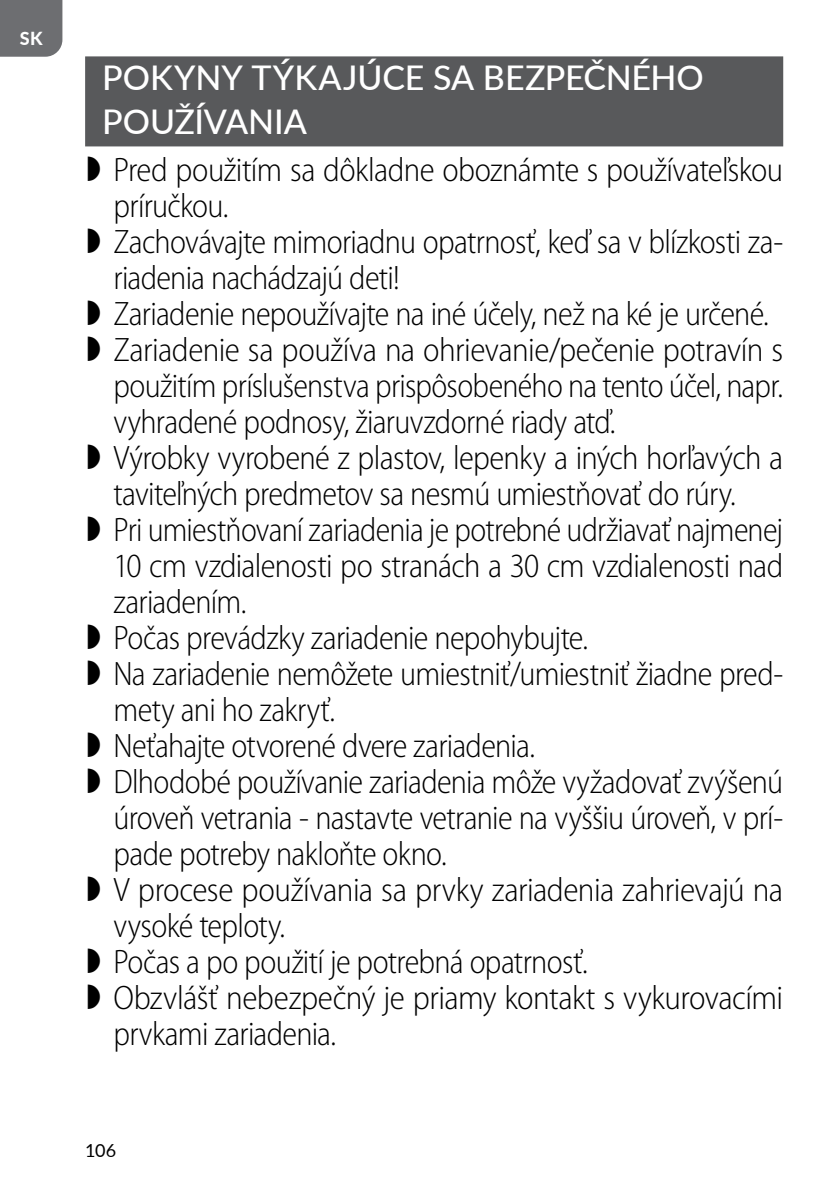
<style>
.page{position:relative;width:840px;height:1191px;background:#fff}
.page>*{position:absolute;margin:0;border:0;box-sizing:border-box;transform-origin:0 0}
.t1{font:300 semi-condensed 34px/36px "Myriad Pro";letter-spacing:-.02em;color:#000}
.t2{font:500 34px/44px "Lato";color:#fff}
.t3{font:18px "Lato";color:#000}
.t4{font:800 18px "Lato";color:#fff}
</style>
<div class="page">
<div style="left:0;top:0;width:62px;height:57px;background:#6d6e71"></div>
<div style="left:85px;top:56px;width:697px;height:90px;background:#58595b"></div>
<p class="t4" style="left:20px;top:25px;width:24px">SK</p>
<p class="t2" style="left:102px;top:54px;width:603px">POKYNY TÝKAJÚCE SA BEZPEČNÉHO<br>POUŽÍVANIA</p>
<p class="t1" style="left:113px;top:152px;width:671px">Pred použitím sa dôkladne oboznámte s používateľskou príručkou.<br>Zachovávajte mimoriadnu opatrnosť, keď sa v blízkosti za&shy;riadenia nachádzajú deti!<br>Zariadenie nepoužívajte na iné účely, než na ké je určené.<br>Zariadenie sa používa na ohrievanie/pečenie potravín s použitím príslušenstva prispôsobeného na tento účel, napr. vyhradené podnosy, žiaruvzdorné riady atď.<br>Výrobky vyrobené z plastov, lepenky a iných horľavých a taviteľných predmetov sa nesmú umiestňovať do rúry.<br>Pri umiestňovaní zariadenia je potrebné udržiavať najmenej 10 cm vzdialenosti po stranách a 30 cm vzdialenosti nad zariadením.<br>Počas prevádzky zariadenie nepohybujte.<br>Na zariadenie nemôžete umiestniť/umiestniť žiadne pred&shy;mety ani ho zakryť.<br>Neťahajte otvorené dvere zariadenia.<br>Dlhodobé používanie zariadenia môže vyžadovať zvýšenú úroveň vetrania - nastavte vetranie na vyššiu úroveň, v prí&shy;pade potreby nakloňte okno.<br>V procese používania sa prvky zariadenia zahrievajú na vysoké teploty.<br>Počas a po použití je potrebná opatrnosť.<br>Obzvlášť nebezpečný je priamy kontakt s vykurovacími prvkami zariadenia.</p>
<p class="t3" style="left:85px;top:1137px;width:33px">106</p>
</div>
